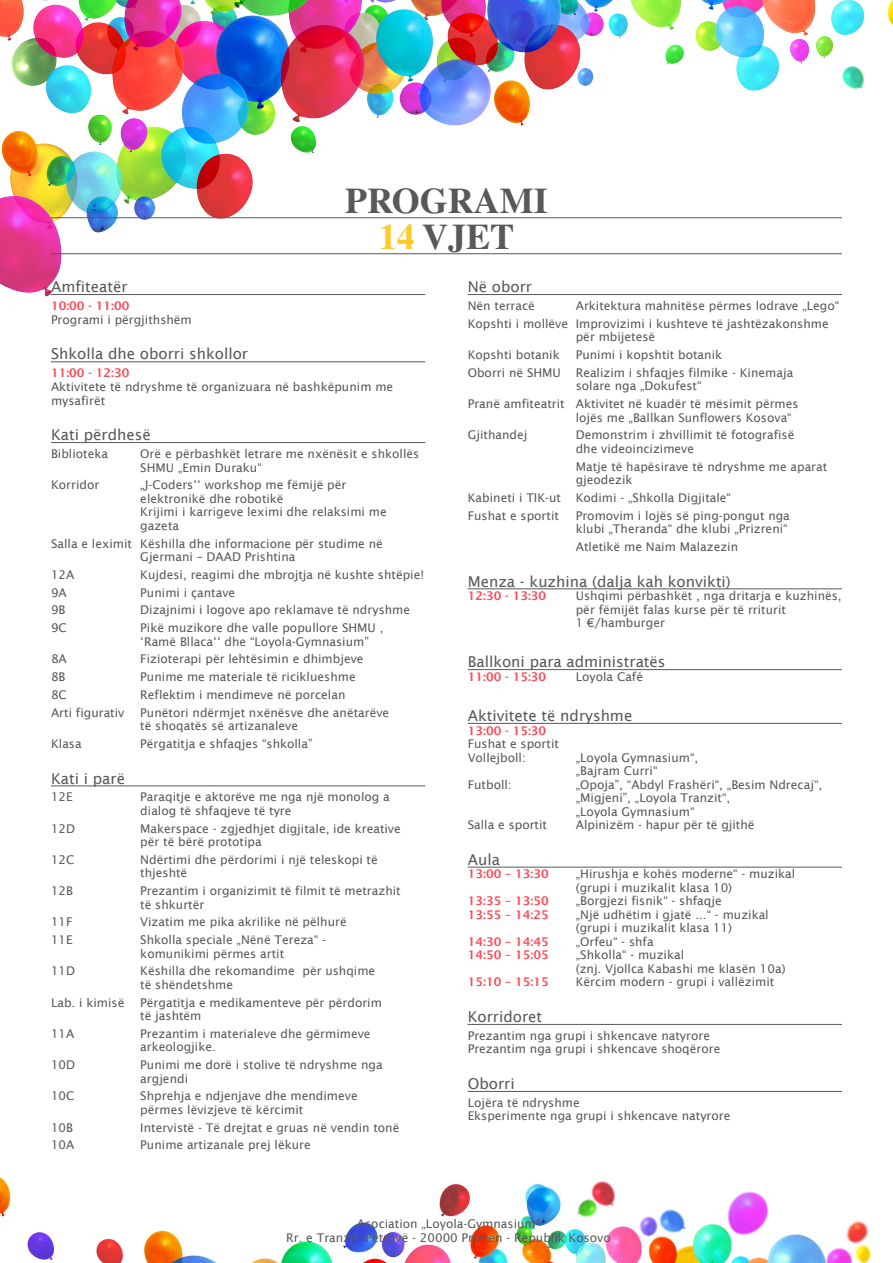
<style>
.page{position:relative;width:893px;height:1263px;background:#fff}
.page>*{position:absolute;margin:0;border:0;box-sizing:border-box;transform-origin:0 0}
.t1{font:700 36px/36px "Times LT Std";color:#57585a;text-align:center}
.t2{font:15px "Lucida Sans";color:#57585a}
.t3{font:12px/13.5px "Lucida Sans";color:#57585a}
.t4{font:600 12px "Lucida Sans";color:#ff4a57}
.s1{color:#fecb29}
</style>
<div class="page">
<img style="left:0;top:0;width:893px;height:297px">
<hr style="left:51px;top:217px;width:791px;height:1px;background:#57585a">
<hr style="left:51px;top:253px;width:791px;height:1px;background:#57585a">
<img style="left:0;top:1177px;width:872px;height:86px">
<hr style="left:51px;top:294px;width:374px;height:1px;background:#57585a">
<hr style="left:51px;top:362px;width:374px;height:1px;background:#57585a">
<hr style="left:51px;top:442px;width:374px;height:1px;background:#57585a">
<hr style="left:51px;top:786px;width:374px;height:1px;background:#57585a">
<hr style="left:468px;top:294px;width:374px;height:1px;background:#57585a">
<hr style="left:468px;top:589px;width:374px;height:1px;background:#57585a">
<hr style="left:468px;top:669px;width:374px;height:1px;background:#57585a">
<hr style="left:468px;top:723px;width:374px;height:1px;background:#57585a">
<hr style="left:468px;top:867px;width:374px;height:1px;background:#57585a">
<hr style="left:468px;top:1024px;width:374px;height:1px;background:#57585a">
<hr style="left:468px;top:1091px;width:374px;height:1px;background:#57585a">
<h1 class="t1" style="left:345px;top:182px;width:204px">PROGRAMI<br><span class="s1">14</span> VJET</h1>
<p class="t2" style="left:51px;top:278px;width:78px">Amfiteatër</p>
<p class="t4" style="left:51px;top:299px;width:80px">10:00 - 11:00</p>
<p class="t3" style="left:51px;top:312px;width:142px">Programi i përgjithshëm</p>
<p class="t2" style="left:51px;top:345px;width:199px">Shkolla dhe oborri shkollor</p>
<p class="t4" style="left:51px;top:366px;width:80px">11:00 - 12:30</p>
<p class="t3" style="left:51px;top:380px;width:344px">Aktivitete të ndryshme të organizuara në bashkëpunim me mysafirët</p>
<p class="t2" style="left:51px;top:426px;width:101px">Kati përdhesë</p>
<p class="t3" style="left:51px;top:447px;width:59px">Biblioteka</p>
<p class="t3" style="left:140px;top:447px;width:280px">Orë e përbashkët letrare me nxënësit e shkollës<br>SHMU „Emin Duraku“</p>
<p class="t3" style="left:51px;top:478px;width:50px">Korridor</p>
<p class="t3" style="left:140px;top:478px;width:248px">„J-Coders‘‘ workshop me fëmijë për elektronikë dhe robotikë<br>Krijimi i karrigeve leximi dhe relaksimi me gazeta</p>
<p class="t3" style="left:51px;top:536px;width:333px;text-align:center">Salla e leximit Këshilla dhe informacione për studime në<br>Gjermani – DAAD Prishtina</p>
<p class="t3" style="left:51px;top:567px;width:25px">12A</p>
<p class="t3" style="left:140px;top:567px;width:285px">Kujdesi, reagimi dhe mbrojtja në kushte shtëpie!</p>
<p class="t3" style="left:51px;top:585px;width:17px">9A</p>
<p class="t3" style="left:140px;top:585px;width:96px">Punimi i çantave</p>
<p class="t3" style="left:51px;top:603px;width:16px">9B</p>
<p class="t3" style="left:140px;top:603px;width:271px">Dizajnimi i logove apo reklamave të ndryshme</p>
<p class="t3" style="left:51px;top:621px;width:17px">9C</p>
<p class="t3" style="left:140px;top:621px;width:245px">Pikë muzikore dhe valle popullore SHMU ‚ ‘Ramë Bllaca‘‘ dhe “Loyola-Gymnasium”</p>
<p class="t3" style="left:51px;top:652px;width:17px">8A</p>
<p class="t3" style="left:140px;top:652px;width:225px">Fizioterapi për lehtësimin e dhimbjeve</p>
<p class="t3" style="left:51px;top:670px;width:16px">8B</p>
<p class="t3" style="left:140px;top:670px;width:217px">Punime me materiale të riciklueshme</p>
<p class="t3" style="left:51px;top:687px;width:17px">8C</p>
<p class="t3" style="left:140px;top:687px;width:207px">Reflektim i mendimeve në porcelan</p>
<p class="t3" style="left:51px;top:705px;width:75px">Arti figurativ</p>
<p class="t3" style="left:140px;top:705px;width:250px">Punëtori ndërmjet nxënësve dhe anëtarëve të shoqatës së artizanaleve</p>
<p class="t3" style="left:51px;top:736px;width:32px">Klasa</p>
<p class="t3" style="left:140px;top:736px;width:174px">Përgatitja e shfaqjes “shkolla”</p>
<p class="t2" style="left:51px;top:769px;width:76px">Kati i parë</p>
<p class="t3" style="left:51px;top:790px;width:23px">12E</p>
<p class="t3" style="left:140px;top:790px;width:251px">Paraqitje e aktorëve me nga një monolog a dialog të shfaqjeve të tyre</p>
<p class="t3" style="left:51px;top:821px;width:26px">12D</p>
<p class="t3" style="left:140px;top:821px;width:262px">Makerspace - zgjedhjet digjitale, ide kreative për të bërë prototipa</p>
<p class="t3" style="left:51px;top:852px;width:25px">12C</p>
<p class="t3" style="left:140px;top:852px;width:239px">Ndërtimi dhe përdorimi i një teleskopi të thjeshtë</p>
<p class="t3" style="left:51px;top:884px;width:24px">12B</p>
<p class="t3" style="left:140px;top:884px;width:262px">Prezantim i organizimit të filmit të metrazhit të shkurtër</p>
<p class="t3" style="left:51px;top:915px;width:23px">11F</p>
<p class="t3" style="left:140px;top:915px;width:208px">Vizatim me pika akrilike në pëlhurë</p>
<p class="t3" style="left:51px;top:933px;width:23px">11E</p>
<p class="t3" style="left:140px;top:933px;width:187px">Shkolla speciale „Nënë Tereza“ - komunikimi përmes artit</p>
<p class="t3" style="left:51px;top:964px;width:26px">11D</p>
<p class="t3" style="left:140px;top:964px;width:236px">Këshilla dhe rekomandime për ushqime të shëndetshme</p>
<p class="t3" style="left:51px;top:995px;width:75px">Lab. i kimisë</p>
<p class="t3" style="left:140px;top:995px;width:243px">Përgatitja e medikamenteve për përdorim të jashtëm</p>
<p class="t3" style="left:51px;top:1026px;width:25px">11A</p>
<p class="t3" style="left:140px;top:1026px;width:232px">Prezantim i materialeve dhe gërmimeve arkeologjike.</p>
<p class="t3" style="left:51px;top:1058px;width:26px">10D</p>
<p class="t3" style="left:140px;top:1058px;width:244px">Punimi me dorë i stolive të ndryshme nga argjendi</p>
<p class="t3" style="left:51px;top:1089px;width:25px">10C</p>
<p class="t3" style="left:140px;top:1089px;width:219px">Shprehja e ndjenjave dhe mendimeve përmes lëvizjeve të kërcimit</p>
<p class="t3" style="left:51px;top:1120px;width:24px">10B</p>
<p class="t3" style="left:140px;top:1120px;width:261px">Intervistë - Të drejtat e gruas në vendin tonë</p>
<p class="t3" style="left:51px;top:1138px;width:25px">10A</p>
<p class="t3" style="left:140px;top:1138px;width:172px">Punime artizanale prej lëkure</p>
<p class="t2" style="left:468px;top:278px;width:66px">Në oborr</p>
<p class="t3" style="left:468px;top:299px;width:69px">Nën terracë</p>
<p class="t3" style="left:468px;top:297px;width:373px;line-height:17.7px;text-indent:108px">Arkitektura mahnitëse përmes lodrave „Lego“<br>Kopshti i mollëve Improvizimi i kushteve të jashtëzakonshme</p>
<p class="t3" style="left:576px;top:330px;width:81px">për mbijetesë</p>
<p class="t3" style="left:468px;top:348px;width:94px">Kopshti botanik</p>
<p class="t3" style="left:468px;top:346px;width:327px;line-height:17.7px;text-indent:108px">Punimi i kopshtit botanik<br>Oborri në SHMU Realizim i shfaqjes filmike - Kinemaja</p>
<p class="t3" style="left:468px;top:377px;width:332px;line-height:17.7px;text-indent:108px">solare nga „Dokufest“<br>Pranë amfiteatrit Aktivitet në kuadër të mësimit përmes</p>
<p class="t3" style="left:576px;top:410px;width:217px">lojës me „Ballkan Sunflowers Kosova“</p>
<p class="t3" style="left:468px;top:428px;width:61px">Gjithandej</p>
<p class="t3" style="left:576px;top:428px;width:220px">Demonstrim i zhvillimit të fotografisë dhe videoincizimeve</p>
<p class="t3" style="left:576px;top:459px;width:253px">Matje të hapësirave të ndryshme me aparat gjeodezik</p>
<p class="t3" style="left:468px;top:488px;width:265px;line-height:17.7px">Kabineti i TIK-ut Kodimi - „Shkolla Digjitale“<br>Fushat e sportit</p>
<p class="t3" style="left:576px;top:508px;width:216px">Promovim i lojës së ping-pongut nga klubi „Theranda“ dhe klubi „Prizreni“</p>
<p class="t3" style="left:576px;top:539px;width:164px">Atletikë me Naim Malazezin</p>
<p class="t2" style="left:468px;top:572px;width:265px">Menza - kuzhina (dalja kah konvikti)</p>
<p class="t4" style="left:468px;top:588px;width:80px">12:30 - 13:30</p>
<p class="t3" style="left:576px;top:589px;width:267px">Ushqimi përbashkët , nga dritarja e kuzhinës, për fëmijët falas kurse për të rriturit<br>1 €/hamburger</p>
<p class="t2" style="left:468px;top:653px;width:199px">Ballkoni para administratës</p>
<p class="t4" style="left:468px;top:669px;width:80px">11:00 - 15:30</p>
<p class="t3" style="left:576px;top:669px;width:69px">Loyola Café</p>
<p class="t2" style="left:468px;top:706px;width:166px">Aktivitete të ndryshme</p>
<p class="t4" style="left:468px;top:723px;width:80px">13:00 - 15:30</p>
<p class="t3" style="left:468px;top:737px;width:93px">Fushat e sportit<br>Vollejboll:</p>
<p class="t3" style="left:576px;top:750px;width:124px">„Loyola Gymnasium“, „Bajram Curri“</p>
<p class="t3" style="left:468px;top:777px;width:46px">Futboll:</p>
<p class="t3" style="left:576px;top:777px;width:248px">„Opoja”, “Abdyl Frashëri“, „Besim Ndrecaj“, „Migjeni”, „Loyola Tranzit“,<br>„Loyola Gymnasium“</p>
<p class="t3" style="left:468px;top:818px;width:81px">Salla e sportit</p>
<p class="t3" style="left:576px;top:818px;width:180px">Alpinizëm - hapur për të gjithë</p>
<p class="t2" style="left:468px;top:850px;width:34px">Aula</p>
<p class="t4" style="left:468px;top:867px;width:82px">13:00 – 13:30</p>
<p class="t3" style="left:576px;top:867px;width:221px">„Hirushja e kohës moderne“ - muzikal (grupi i muzikalit klasa 10)</p>
<p class="t4" style="left:468px;top:894px;width:82px">13:35 – 13:50</p>
<p class="t3" style="left:576px;top:894px;width:148px">„Borgjezi fisnik“ - shfaqje</p>
<p class="t4" style="left:468px;top:907px;width:82px">13:55 – 14:25</p>
<p class="t3" style="left:576px;top:907px;width:195px">„Një udhëtim i gjatë ...“ - muzikal (grupi i muzikalit klasa 11)</p>
<p class="t4" style="left:468px;top:934px;width:82px">14:30 – 14:45</p>
<p class="t3" style="left:576px;top:934px;width:79px">„Orfeu“ - shfa</p>
<p class="t4" style="left:468px;top:948px;width:82px">14:50 – 15:05</p>
<p class="t3" style="left:576px;top:948px;width:211px">„Shkolla“ - muzikal<br>(znj. Vjollca Kabashi me klasën 10a)</p>
<p class="t4" style="left:468px;top:975px;width:82px">15:10 – 15:15</p>
<p class="t3" style="left:576px;top:975px;width:200px">Kërcim modern - grupi i vallëzimit</p>
<p class="t2" style="left:468px;top:1007px;width:76px">Korridoret</p>
<p class="t3" style="left:468px;top:1028px;width:254px">Prezantim nga grupi i shkencave natyrore<br>Prezantim nga grupi i shkencave shoqërore</p>
<p class="t2" style="left:468px;top:1074px;width:48px">Oborri</p>
<p class="t3" style="left:468px;top:1095px;width:264px">Lojëra të ndryshme<br>Eksperimente nga grupi i shkencave natyrore</p>
<p class="t3" style="left:286px;top:1217px;width:326px;text-align:center">Asociation „Loyola-Gymnasium“<br>Rr. e Tranziti Petrovë - 20000 Prizren - Republik Kosovo</p>
</div>
